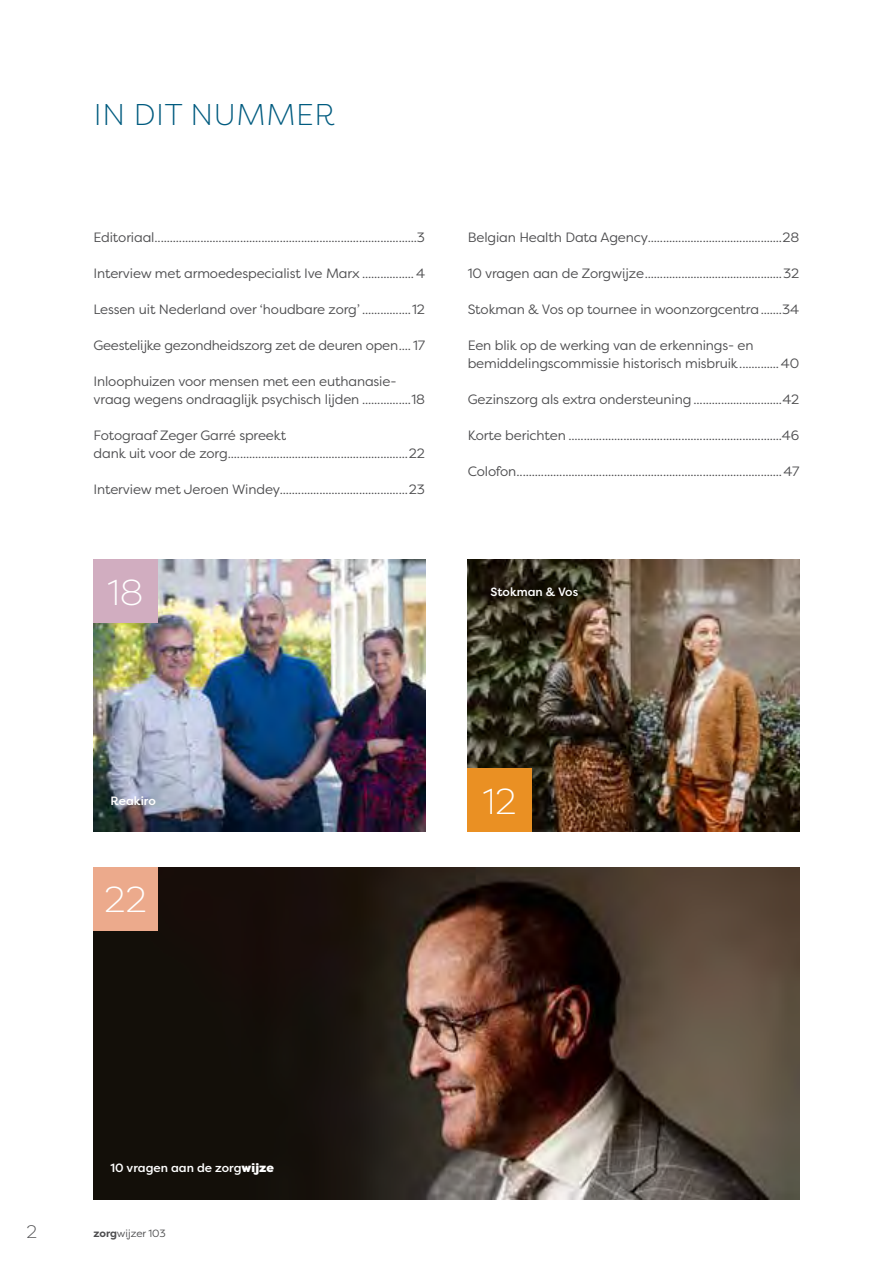
<style>
.page{position:relative;width:893px;height:1263px;background:#fff}
.page>*{position:absolute;margin:0;border:0;box-sizing:border-box;transform-origin:0 0}
.t1{font:300 36px "Filson Pro";color:#fff}
.t2{font:300 30px "Filson Pro";letter-spacing:.02em;color:#005b7f}
.t3{font:300 18px "Filson Pro";color:#4d4d4f}
.t4{font:13.5px/18px "Filson Pro";letter-spacing:-.01em;color:#4d4d4f}
.t5{font:500 12px "Filson Pro";color:#fff}
.t6{font:10.5px "Filson Pro";letter-spacing:-.01em;color:#4d4d4f}
.s1{font-weight:900}
.s2{font-weight:700}
</style>
<div class="page">
<img style="left:94px;top:867px;width:705px;height:332px">
<img style="left:468px;top:559px;width:331px;height:273px">
<div style="left:468px;top:768px;width:64px;height:64px;background:#ea9023"></div>
<img style="left:94px;top:559px;width:331px;height:273px">
<div style="left:94px;top:560px;width:64px;height:63px;background:#d1adc0"></div>
<div style="left:94px;top:867px;width:64px;height:63px;background:#ecaa8c"></div>
<h2 class="t2" style="left:94px;top:95px;width:242px">IN DIT NUMMER</h2>
<p class="t4" style="left:94px;top:228px;width:333px">Editoriaal......................................................................................3</p>
<p class="t4" style="left:94px;top:264px;width:333px">Interview met armoedespecialist Ive Marx .................4</p>
<p class="t4" style="left:94px;top:300px;width:333px">Lessen uit Nederland over ‘houdbare zorg’ ................12</p>
<p class="t4" style="left:94px;top:336px;width:333px">Geestelijke gezondheidszorg zet de deuren open.... 17</p>
<p class="t4" style="left:94px;top:372px;width:333px">Inloophuizen voor mensen met een euthanasie&shy;vraag wegens ondraaglijk psychisch lijden ................18</p>
<p class="t4" style="left:94px;top:426px;width:333px">Fotograaf Zeger Garré spreekt<br>dank uit voor de zorg...........................................................22</p>
<p class="t4" style="left:94px;top:480px;width:333px">Interview met Jeroen Windey..........................................23</p>
<h1 class="t1" style="left:108px;top:569px;width:37px">18</h1>
<p class="t4" style="left:468px;top:228px;width:333px">Belgian Health Data Agency............................................28</p>
<p class="t4" style="left:468px;top:264px;width:333px">10 vragen aan de Zorgwijze.............................................32</p>
<p class="t4" style="left:468px;top:300px;width:333px">Stokman &amp; Vos op tournee in woonzorgcentra.......34</p>
<p class="t4" style="left:468px;top:336px;width:333px">Een blik op de werking van de erkennings- en bemiddelingscommissie historisch misbruik.............40</p>
<p class="t4" style="left:468px;top:390px;width:333px">Gezinszorg als extra ondersteuning .............................42</p>
<p class="t4" style="left:468px;top:426px;width:333px">Korte berichten ......................................................................46</p>
<p class="t4" style="left:468px;top:462px;width:333px">Colofon.......................................................................................47</p>
<p class="t5" style="left:490px;top:583px;width:89px">Stokman &amp; Vos</p>
<p class="t5" style="left:111px;top:792px;width:47px">Reakiro</p>
<h1 class="t1" style="left:104px;top:876px;width:44px">22</h1>
<h1 class="t1" style="left:483px;top:778px;width:35px">12</h1>
<p class="t5" style="left:111px;top:1159px;width:165px">10 vragen aan de zorg<span class="s1">wijze</span></p>
<h3 class="t3" style="left:27px;top:1220px;width:12px">2</h3>
<p class="t6" style="left:94px;top:1227px;width:74px"><span class="s2">zorg</span>wijzer 103</p>
</div>
